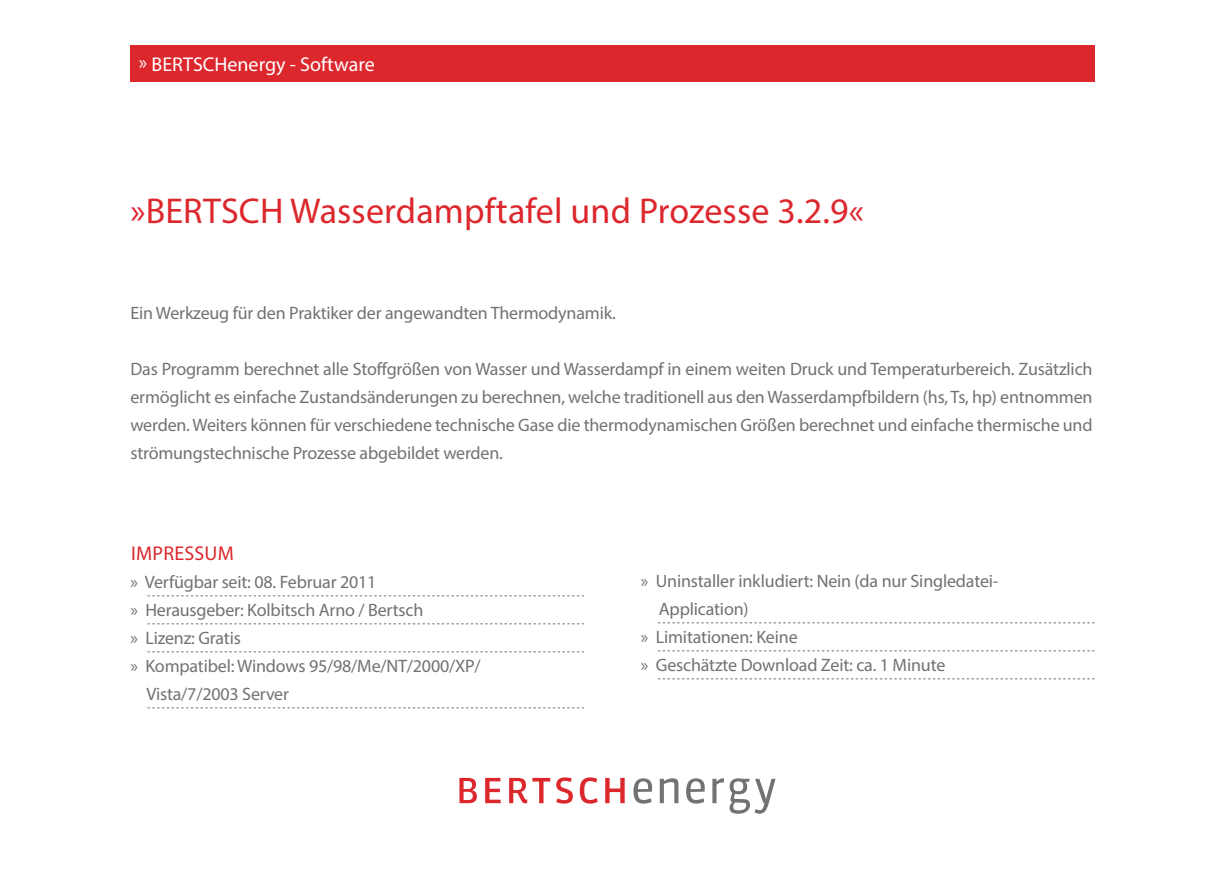
<style>
.page{position:relative;width:1225px;height:876px;background:#fff}
.page>*{position:absolute;margin:0;border:0;box-sizing:border-box;transform-origin:0 0}
.Unterstreichung_Grau{font:36px "Myriad Pro";letter-spacing:.005em;color:#dc272d}
.Einf__Abs{font:20px "Myriad Pro";color:#fff}
.Lead{font:20px "Myriad Pro";letter-spacing:.01em;color:#dc272d}
.Unterstreichung_Grau-2{font:18px/28px "Myriad Pro";letter-spacing:-.01em;color:#717271;text-align:justify}
.Lead-2{font:18px/28px "Myriad Pro";letter-spacing:-.01em;color:#717271}
</style>
<div class="page">
<svg style="left:147px;top:595px;width:437px;height:1px"></svg>
<svg style="left:147px;top:623px;width:437px;height:1px"></svg>
<svg style="left:147px;top:651px;width:437px;height:1px"></svg>
<svg style="left:147px;top:707px;width:437px;height:1px"></svg>
<svg style="left:658px;top:622px;width:436px;height:1px"></svg>
<svg style="left:658px;top:650px;width:436px;height:1px"></svg>
<svg style="left:658px;top:678px;width:436px;height:1px"></svg>
<div style="left:130px;top:45px;width:964px;height:37px;background:#dc272d"></div>
<svg style="left:459px;top:778px;width:18px;height:25px"></svg>
<svg style="left:485px;top:778px;width:16px;height:25px"></svg>
<svg style="left:509px;top:778px;width:41px;height:25px"></svg>
<svg style="left:556px;top:777px;width:17px;height:27px"></svg>
<svg style="left:580px;top:777px;width:17px;height:27px"></svg>
<svg style="left:605px;top:778px;width:19px;height:25px"></svg>
<svg style="left:633px;top:778px;width:19px;height:26px"></svg>
<svg style="left:660px;top:778px;width:18px;height:25px"></svg>
<svg style="left:686px;top:778px;width:19px;height:26px"></svg>
<svg style="left:712px;top:778px;width:63px;height:36px"></svg>
<p class="Einf__Abs" style="left:139px;top:52px;width:237px">» BERTSCHenergy - Software</p>
<p class="Unterstreichung_Grau" style="left:130px;top:188px;width:735px">»BERTSCH Wasserdampftafel und Prozesse 3.2.9«</p>
<p class="Unterstreichung_Grau-2" style="left:130px;top:298px;width:487px">Ein Werkzeug für den Praktiker der angewandten Thermodynamik.</p>
<p class="Unterstreichung_Grau-2" style="left:130px;top:354px;width:963px">Das Programm berechnet alle Stoffgrößen von Wasser und Wasserdampf in einem weiten Druck und Temperaturbereich. Zusätzlich ermöglicht es einfache Zustandsänderungen zu berechnen, welche traditionell aus den Wasserdampfbildern (hs, Ts, hp) entnommen werden. Weiters können für verschiedene technische Gase die thermodynamischen Größen berechnet und einfache thermische und strömungstechnische Prozesse abgebildet werden.</p>
<p class="Lead" style="left:131px;top:540px;width:104px">IMPRESSUM</p>
<p class="Lead-2" style="left:130px;top:567px;width:247px">» Verfügbar seit: 08. Februar 2011</p>
<p class="Lead-2" style="left:130px;top:595px;width:294px">» Herausgeber: Kolbitsch Arno / Bertsch</p>
<p class="Lead-2" style="left:130px;top:623px;width:112px">» Lizenz: Gratis</p>
<p class="Lead-2" style="left:146px;top:651px;width:336px;text-indent:-16px">» Kompatibel: Windows 95/98/Me/NT/2000/XP/<br>Vista/7/2003 Server</p>
<p class="Lead-2" style="left:659px;top:566px;width:341px;text-indent:-18px">» Uninstaller inkludiert: Nein (da nur Singledatei-<br>Application)</p>
<p class="Lead-2" style="left:641px;top:622px;width:158px">» Limitationen: Keine</p>
<p class="Lead-2" style="left:641px;top:650px;width:306px">» Geschätzte Download Zeit: ca. 1 Minute</p>
</div>
